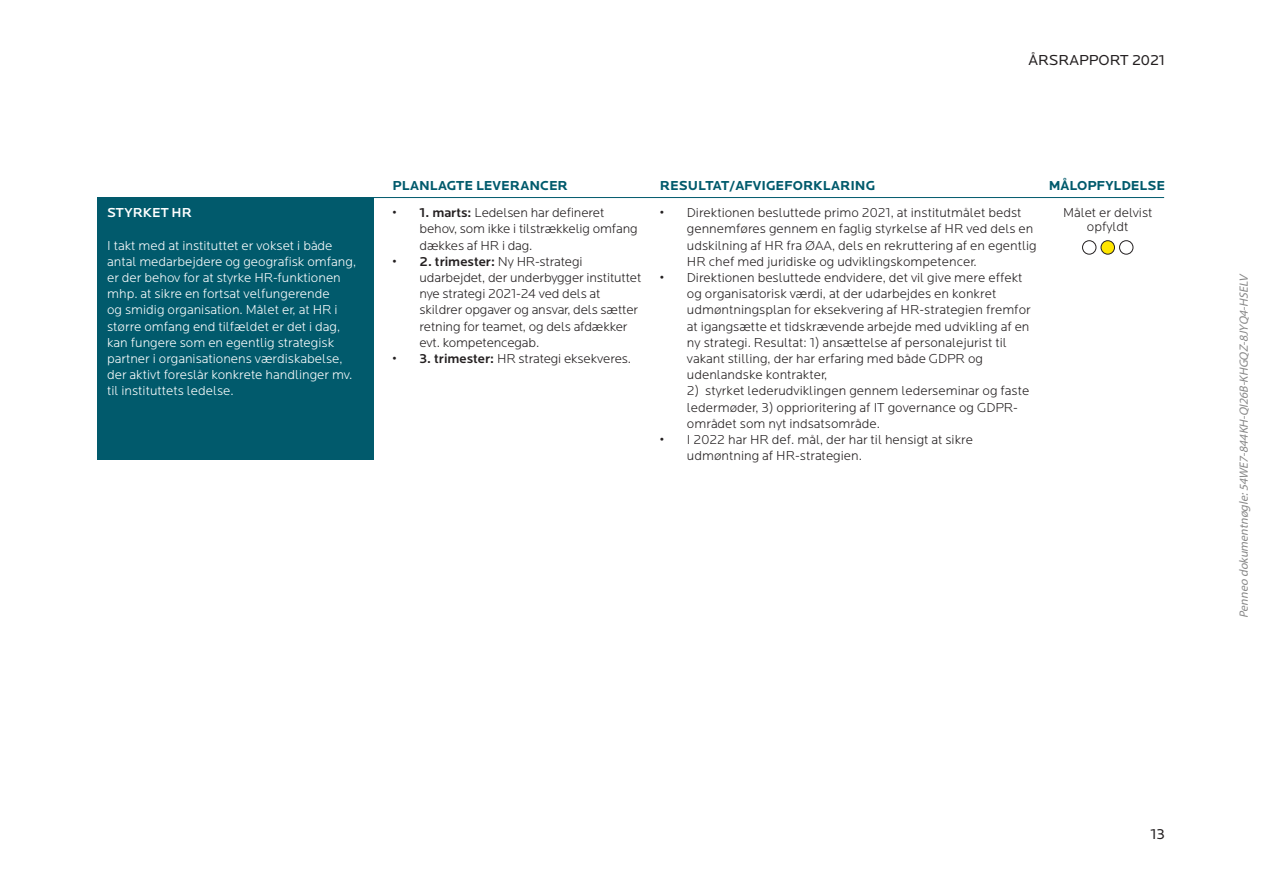
<style>
.page{position:relative;width:1263px;height:893px;background:#fff}
.page>*{position:absolute;margin:0;border:0;box-sizing:border-box;transform-origin:0 0}
.t1{font:15px "Locator";color:#231f20}
.t2{font:300 13.5px/16.2px "Locator";color:#231f20}
.t3{font:300 13.5px/16.2px "Locator";color:#fff}
.t4{font:700 13.5px "Locator";color:#015a6c}
.t5{font:500 13.5px "Locator";color:#fff}
.t6{font:italic 12px "Myriad Pro";color:#888}
.s1{font-weight:500}
</style>
<div class="page">
<div style="left:98px;top:198px;width:276px;height:262px;background:#015a6c"></div>
<div style="left:1082px;top:240px;width:14px;height:15px;border:1px solid #231f20;border-radius:50%"></div>
<div style="left:1101px;top:241px;width:13px;height:13px;background:#ffe600;border-radius:50%"></div>
<div style="left:1101px;top:240px;width:14px;height:15px;border:1px solid #231f20;border-radius:50%"></div>
<div style="left:1119px;top:240px;width:14px;height:15px;border:1px solid #231f20;border-radius:50%"></div>
<hr style="left:97px;top:197px;width:1067px;height:1px;background:#015a6c">
<p class="t1" style="left:1028px;top:51px;width:138px">ÅRSRAPPORT 2021</p>
<p class="t5" style="left:107px;top:205px;width:86px">STYRKET HR</p>
<p class="t3" style="left:107px;top:237px;width:251px">I takt med at instituttet er vokset i både antal medarbejdere og geografisk omfang, er der behov for at styrke HR-funktionen mhp. at sikre en fortsat velfungerende<br>og smidig organisation. Målet er, at HR i større omfang end tilfældet er det i dag, kan fungere som en egentlig strategisk partner i organisationens værdiskabelse, der aktivt foreslår konkrete handlinger mv. til instituttets ledelse.</p>
<p class="t4" style="left:393px;top:178px;width:177px">PLANLAGTE LEVERANCER</p>
<p class="t2" style="left:420px;top:205px;width:220px;text-indent:-27px"><span class="s1">• 1. marts:</span> Ledelsen har defineret behov, som ikke i tilstrækkelig omfang dækkes af HR i dag.</p>
<p class="t2" style="left:420px;top:253px;width:223px;text-indent:-27px"><span class="s1">• 2. trimester:</span> Ny HR-strategi udarbejdet, der underbygger instituttet nye strategi 2021-24 ved dels at skildrer opgaver og ansvar, dels sætter retning for teamet, og dels afdækker evt. kompetencegab.</p>
<p class="t2" style="left:393px;top:350px;width:240px"><span class="s1">• 3. trimester:</span> HR strategi eksekveres.</p>
<p class="t4" style="left:660px;top:178px;width:217px">RESULTAT/AFVIGEFORKLARING</p>
<p class="t2" style="left:687px;top:205px;width:351px;text-indent:-27px">• Direktionen besluttede primo 2021, at institutmålet bedst gennemføres gennem en faglig styrkelse af HR ved dels en udskilning af HR fra ØAA, dels en rekruttering af en egentlig HR chef med juridiske og udviklingskompetencer.</p>
<p class="t2" style="left:687px;top:269px;width:345px;text-indent:-27px">• Direktionen besluttede endvidere, det vil give mere effekt og organisatorisk værdi, at der udarbejdes en konkret udmøntningsplan for eksekvering af HR-strategien fremfor at igangsætte et tidskrævende arbejde med udvikling af en ny strategi. Resultat: 1) ansættelse af personalejurist til vakant stilling, der har erfaring med både GDPR og udenlandske kontrakter,</p>
<p class="t2" style="left:687px;top:383px;width:344px">2) styrket lederudviklingen gennem lederseminar og faste ledermøder, 3) opprioritering af IT governance og GDPR&shy;området som nyt indsatsområde.</p>
<p class="t2" style="left:687px;top:431px;width:288px;text-indent:-27px">• I 2022 har HR def. mål, der har til hensigt at sikre udmøntning af HR-strategien.</p>
<p class="t4" style="left:1049px;top:178px;width:118px">MÅLOPFYLDELSE</p>
<p class="t2" style="left:1063px;top:206px;width:91px;line-height:13.5px;text-align:center">Målet er delvist opfyldt</p>
<p class="t6" style="left:1239px;top:618px;width:347px;rotate:-90deg">Penneo dokumentnøgle:54WE7-844KH-QI26B-KHGQZ-8JYQ4-HSELV</p>
<p class="t1" style="left:1150px;top:825px;width:16px">13</p>
</div>
